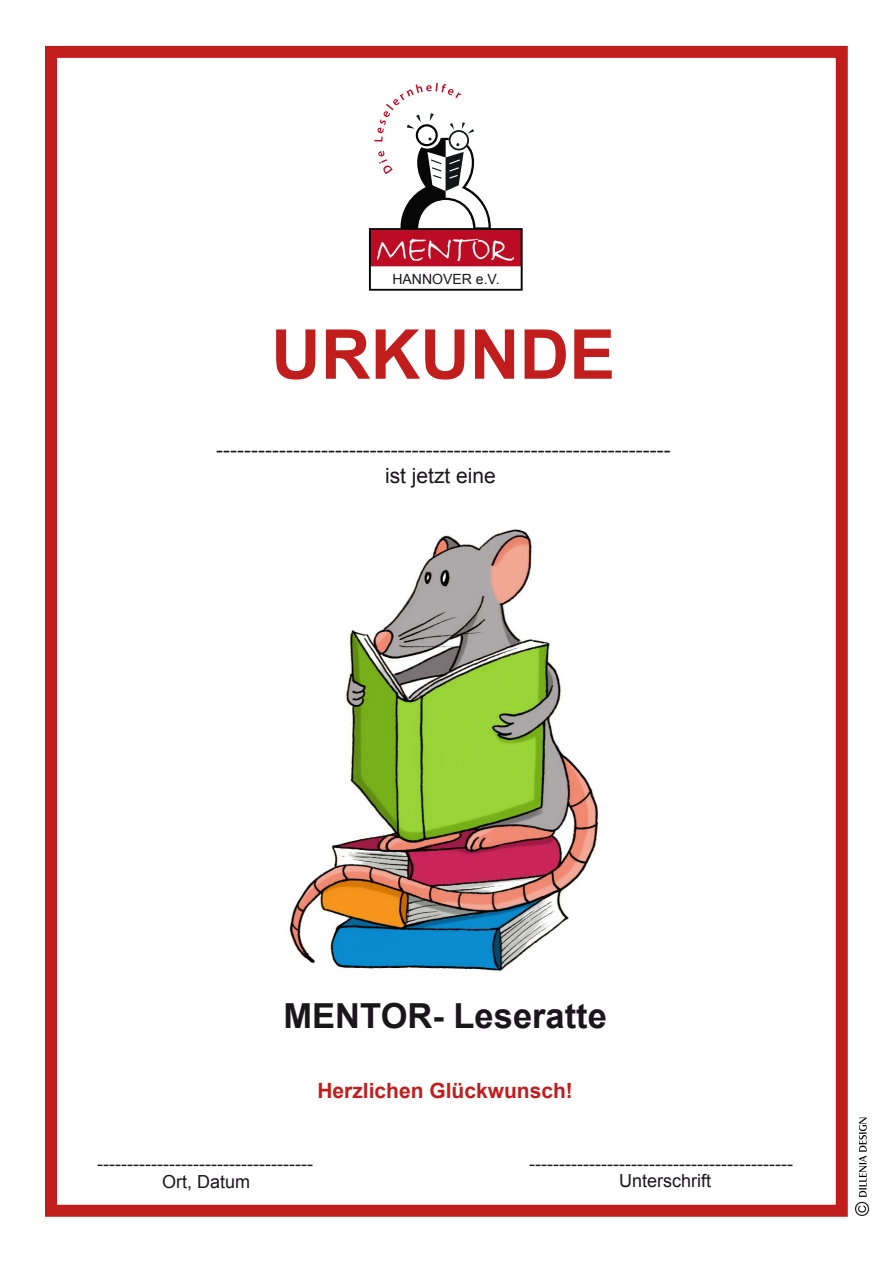
<style>
.page{position:relative;width:893px;height:1263px;background:#fff}
.page>*{position:absolute;margin:0;border:0;box-sizing:border-box;transform-origin:0 0}
.t1{font:700 68.85px "Arial";color:#c11d1d}
.t2{font:700 34.5px "Arial";color:#1a171b}
.t3{font:21px/25.2px "Arial";color:#1a171b;text-align:center}
.t4{font:700 21px "Arial";color:#c11d1d}
.t5{font:18px "Arial";color:#1a171b}
.t6{font:14.1px "Arial";color:#1a171b}
</style>
<div class="page">
<svg style="left:369px;top:83px;width:154px;height:208px"></svg>
<img style="left:289px;top:529px;width:310px;height:442px">
<div style="left:45px;top:46px;width:803px;height:1171px;border:12px solid #c11d1d"></div>
<svg style="left:855px;top:1117px;width:14px;height:99px"></svg>
<p class="t6" style="left:392px;top:269px;width:109px">HANNOVER e.V.</p>
<h1 class="t1" style="left:271px;top:309px;width:345px">URKUNDE</h1>
<p class="t3" style="left:216px;top:438px;width:456px">----------------------------------------------------------------- ist jetzt eine</p>
<h2 class="t2" style="left:284px;top:993px;width:325px">MENTOR- Leseratte</h2>
<p class="t4" style="left:317px;top:1076px;width:257px">Herzlichen Glückwunsch!</p>
<p class="t5" style="left:97px;top:1151px;width:217px">------------------------------------</p>
<p class="t5" style="left:529px;top:1151px;width:265px">--------------------------------------------</p>
<p class="t5" style="left:162px;top:1170px;width:90px">Ort, Datum</p>
<p class="t5" style="left:619px;top:1168px;width:94px">Unterschrift</p>
</div>
